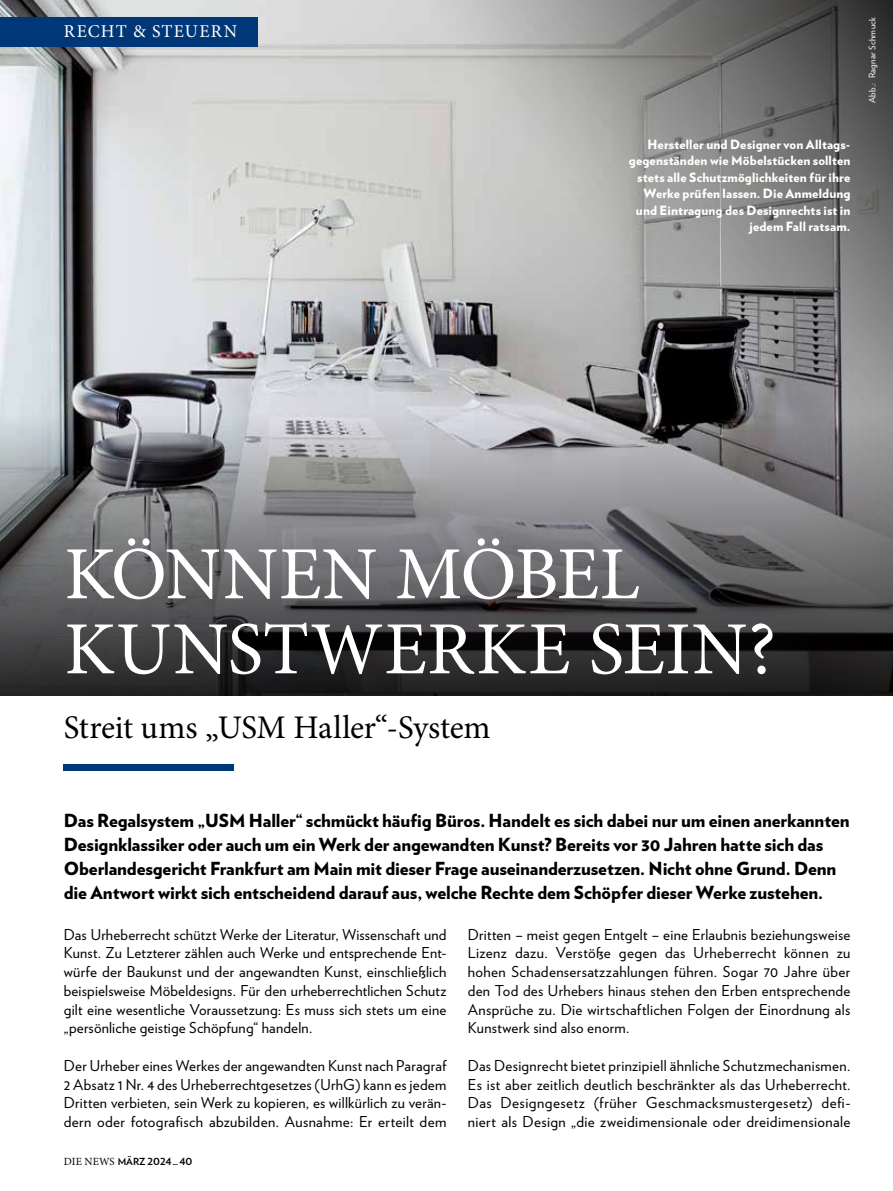
<style>
.page{position:relative;width:893px;height:1191px;background:#fff}
.page>*{position:absolute;margin:0;border:0;box-sizing:border-box;transform-origin:0 0}
.t1{font:75px/75px "Minion Pro";color:#fff}
.t2{font:33px "Minion Pro";letter-spacing:-.01em;color:#000}
.t3{font:900 18px/24px "Verlag";letter-spacing:-.005em;color:#000}
.t4{font:18px "Minion Pro";letter-spacing:.07em;color:#fff}
.t5{font:15px/18.8px "Verlag";letter-spacing:.02em;color:#000;text-align:justify}
.t6{font:900 12.75px/16.5px "Verlag";letter-spacing:.01em;color:#fff;text-align:right}
.t7{font:700 9.75px "Verlag";color:#000}
.t8{font:9px "Verlag";letter-spacing:.03em;color:#fff}
.s1{font-family:"Minion Pro";font-weight:400;font-size:10.95px}
</style>
<div class="page">
<img style="left:0;top:0;width:239px;height:414px">
<svg style="left:239px;top:0;width:654px;height:414px;background:#a1a1a0"></svg>
<svg style="left:0;top:414px;width:893px;height:282px;background:#636365"></svg>
<div style="left:0;top:17px;width:257px;height:29px;background:#003778"></div>
<div style="left:64px;top:764px;width:170px;height:7px;background:#003778"></div>
<p class="t4" style="left:64px;top:19px;width:149px">Recht &amp; Steuern</p>
<p class="t6" style="left:629px;top:135px;width:223px">Hersteller und Designer von Alltags&shy;gegenständen wie Möbelstücken sollten stets alle Schutzmöglichkeiten für ihre Werke prüfen lassen. Die Anmeldung und Eintragung des Designrechts ist in jedem Fall ratsam.</p>
<p class="t8" style="left:865px;top:103px;width:88px;rotate:-90deg">Abb.: Ragnar Schmuck</p>
<h1 class="t1" style="left:64px;top:537px;width:713px">KÖNNEN MÖBEL<br>KUNSTWERKE SEIN?</h1>
<h2 class="t2" style="left:64px;top:705px;width:428px">Streit ums „USM Haller“-System</h2>
<p class="t3" style="left:64px;top:807px;width:787px">Das Regalsystem „USM Haller“ schmückt häufig Büros. Handelt es sich dabei nur um einen anerkannten Designklassiker oder auch um ein Werk der angewandten Kunst? Bereits vor 30 Jahren hatte sich das Oberlandesgericht Frankfurt am Main mit dieser Frage auseinanderzusetzen. Nicht ohne Grund. Denn die Antwort wirkt sich entscheidend darauf aus, welche Rechte dem Schöpfer dieser Werke zustehen.</p>
<p class="t5" style="left:64px;top:924px;width:384px">Das Urheberrecht schützt Werke der Literatur, Wissenschaft und Kunst. Zu Letzterer zählen auch Werke und entsprechende Ent&shy;würfe der Baukunst und der angewandten Kunst, einschließlich beispielsweise Möbeldesigns. Für den urheberrechtlichen Schutz gilt eine wesentliche Voraussetzung: Es muss sich stets um eine „persönliche geistige Schöpfung“ handeln.</p>
<p class="t5" style="left:64px;top:1055px;width:384px">Der Urheber eines Werkes der angewandten Kunst nach Paragraf 2 Absatz 1 Nr. 4 des Urheberrechtgesetzes (UrhG) kann es jedem Dritten verbieten, sein Werk zu kopieren, es willkürlich zu verän&shy;dern oder fotografisch abzubilden. Ausnahme: Er erteilt dem</p>
<p class="t7" style="left:64px;top:1153px;width:130px"><span class="s1">DIE NEWS</span> März 2024 _ 40</p>
<p class="t5" style="left:468px;top:924px;width:384px">Dritten – meist gegen Entgelt – eine Erlaubnis beziehungsweise Lizenz dazu. Verstöße gegen das Urheberrecht können zu hohen Schadensersatzzahlungen führen. Sogar 70 Jahre über den Tod des Urhebers hinaus stehen den Erben entsprechende Ansprüche zu. Die wirtschaftlichen Folgen der Einordnung als Kunstwerk sind also enorm.</p>
<p class="t5" style="left:468px;top:1055px;width:384px">Das Designrecht bietet prinzipiell ähnliche Schutzmechanismen.<br>Es ist aber zeitlich deutlich beschränkter als das Urheberrecht.<br>Das Designgesetz (früher Geschmacksmustergesetz) defi&shy;niert als Design „die zweidimensionale oder dreidimensionale</p>
</div>
